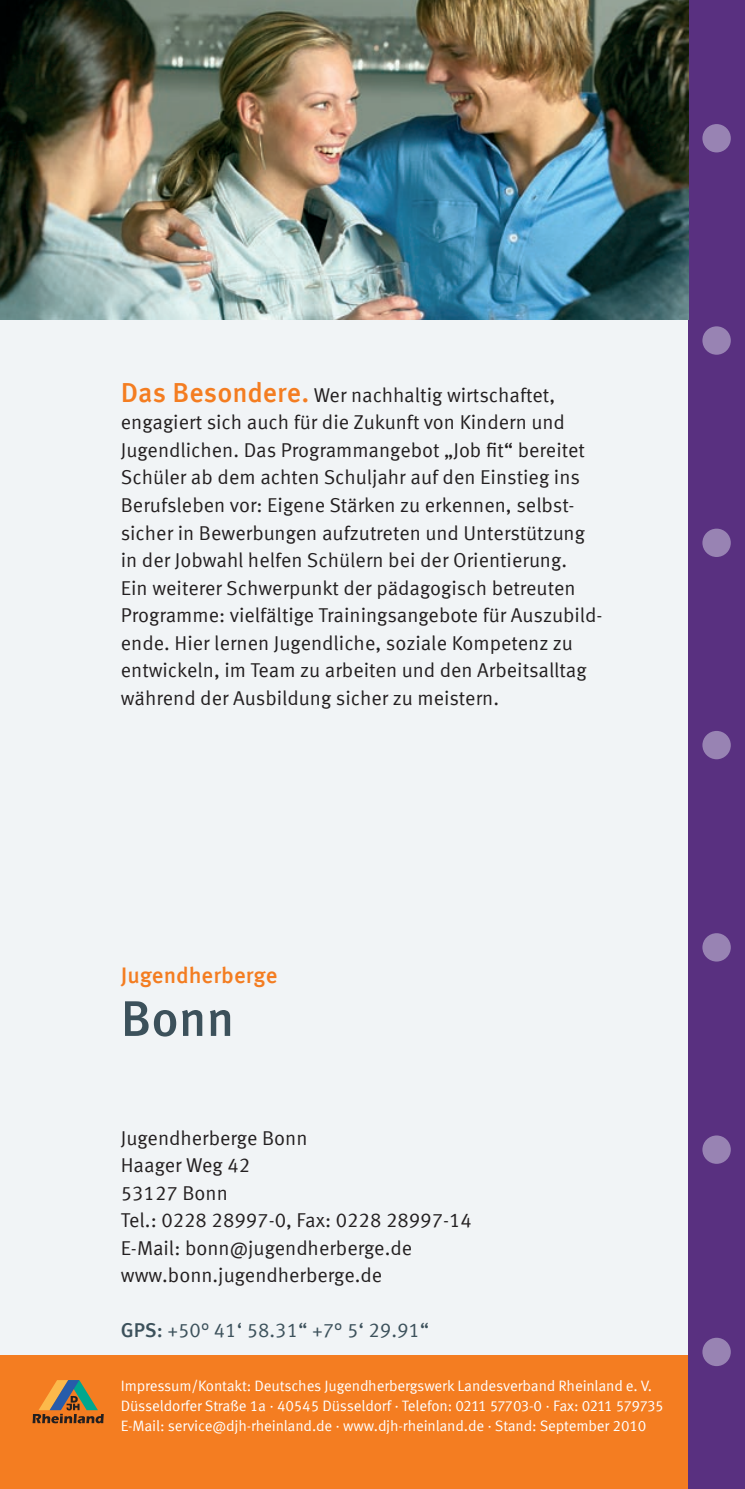
<style>
.page{position:relative;width:745px;height:1489px;background:#fff}
.page>*{position:absolute;margin:0;border:0;box-sizing:border-box;transform-origin:0 0}
.t1{font:500 50px "Meta Offc Pro";color:#3c515b}
.t2{font:500 22.5px "Meta Offc Pro";color:#f47d21}
.t3{font:20px/27.5px "Meta Offc Norm";color:#231f20}
.t4{font:20px "Meta Offc Norm";color:#3c515b}
.t5{font:15px/20px "Meta Offc Norm";letter-spacing:-.01em;color:#fff}
.s1{font-family:"Meta Offc Pro";font-weight:500;font-size:27.5px;color:#f47d21}
.s2{font-family:"Meta Offc Pro";font-weight:500}
</style>
<div class="page">
<div style="left:0;top:0;width:691px;height:1488px;background:#f1f4f6"></div>
<div style="left:0;top:1354px;width:692px;height:134px;background:#f47d21"></div>
<div style="left:687px;top:0;width:57px;height:1488px;background:#593080"></div>
<svg style="left:32px;top:1380px;width:72px;height:43px"></svg>
<div style="left:702px;top:124px;width:28px;height:28px;background:#9883b3;border-radius:50%"></div>
<div style="left:702px;top:326px;width:28px;height:29px;background:#9883b3;border-radius:50%"></div>
<div style="left:702px;top:528px;width:28px;height:29px;background:#9883b3;border-radius:50%"></div>
<div style="left:702px;top:731px;width:28px;height:28px;background:#9883b3;border-radius:50%"></div>
<div style="left:702px;top:933px;width:28px;height:28px;background:#9883b3;border-radius:50%"></div>
<div style="left:702px;top:1135px;width:28px;height:28px;background:#9883b3;border-radius:50%"></div>
<div style="left:702px;top:1337px;width:28px;height:28px;background:#9883b3;border-radius:50%"></div>
<img style="left:0;top:0;width:687px;height:319px">
<p class="t3" style="left:121px;top:382px;width:483px"><span class="s1">Das Besondere.</span> Wer nachhaltig wirtschaftet, engagiert sich auch für die Zukunft von Kindern und Jugendlichen. Das Programmangebot „Job fit“ bereitet Schüler ab dem achten Schuljahr auf den Einstieg ins Berufsleben vor: Eigene Stärken zu erkennen, selbst&shy;sicher in Bewerbungen aufzutreten und Unterstützung in der Jobwahl helfen Schülern bei der Orientierung.<br>Ein weiterer Schwerpunkt der pädagogisch betreuten Programme: vielfältige Trainingsangebote für Auszubild&shy;ende. Hier lernen Jugendliche, soziale Kompetenz zu entwickeln, im Team zu arbeiten und den Arbeitsalltag während der Ausbildung sicher zu meistern.</p>
<p class="t2" style="left:121px;top:958px;width:158px">Jugendherberge</p>
<h1 class="t1" style="left:121px;top:979px;width:115px">Bonn</h1>
<p class="t3" style="left:121px;top:1124px;width:352px">Jugendherberge Bonn<br>Haager Weg 42<br>53127 Bonn<br>Tel.: 0228 28997-0, Fax: 0228 28997-14<br>E-Mail: bonn@jugendherberge.de www.bonn.jugendherberge.de</p>
<p class="t4" style="left:121px;top:1318px;width:310px"><span class="s2">GPS:</span> +50° 41‘ 58.31“ +7° 5‘ 29.91“</p>
<p class="t5" style="left:121px;top:1375px;width:544px">Impressum/Kontakt: Deutsches Jugendherbergswerk Landesverband Rheinland e. V.<br>Düsseldorfer Straße 1a · 40545 Düsseldorf · Telefon: 0211 57703-0 · Fax: 0211 579735<br>E-Mail: service@djh-rheinland.de · www.djh-rheinland.de · Stand: September 2010</p>
</div>
